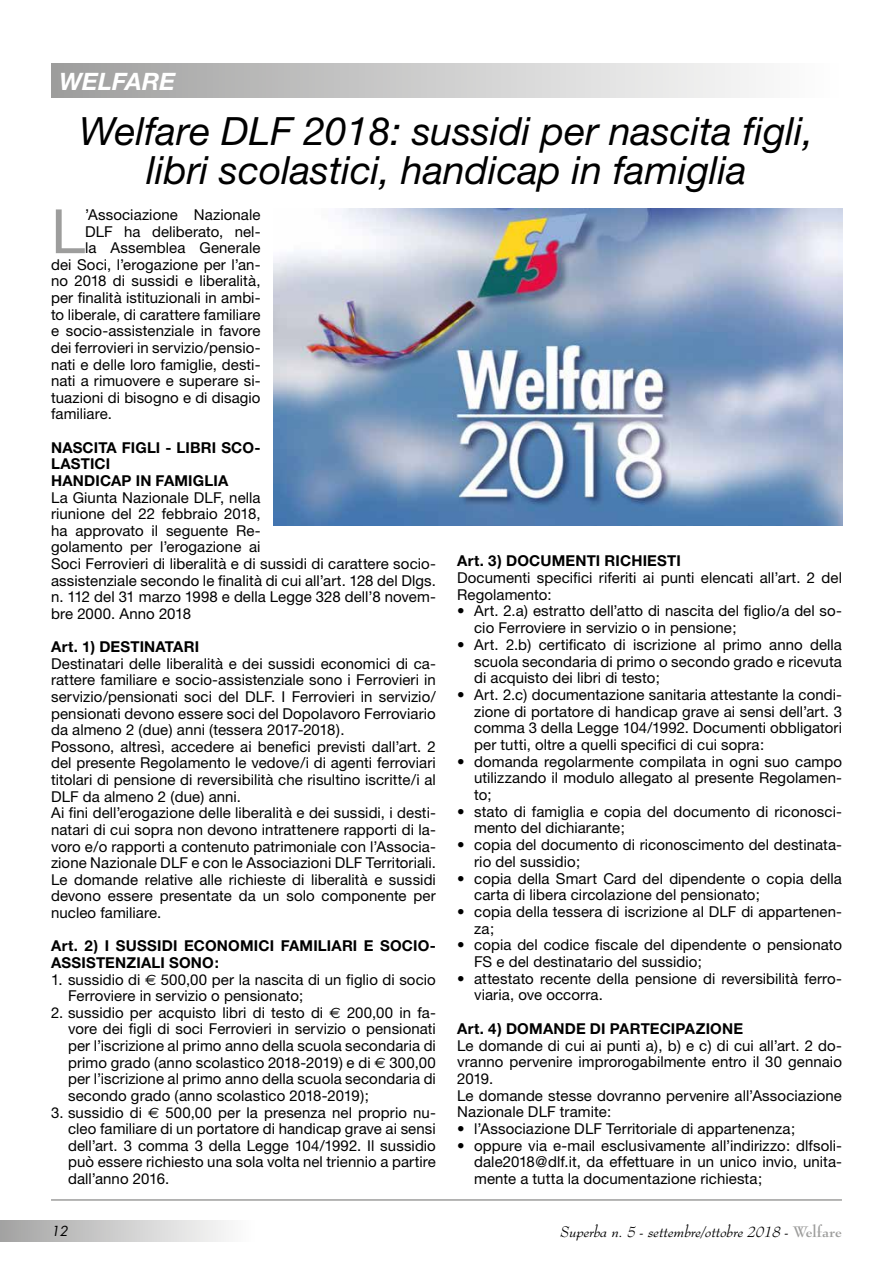
<style>
.page{position:relative;width:893px;height:1263px;background:#fff}
.page>*{position:absolute;margin:0;border:0;box-sizing:border-box;transform-origin:0 0}
.t1{font:61.2px "Helvetica Neue";color:#9d9d9c}
.t2{font:italic 39px/39px "Helvetica Neue";color:#000;text-align:center}
.t3{font:italic 700 24px "Helvetica Neue";color:#fff}
.t4{font:15px/16.6px "Helvetica Neue";letter-spacing:.005em;color:#000}
.t5{font:700 15px/16.6px "Helvetica Neue";letter-spacing:.01em;color:#000}
.t6{font:italic 15px "Bernhard Modern BT";color:#000}
.t7{font:italic 13.5px "Futura";color:#000}
.s1{font-family:"Euro Sans"}
.s2{font-weight:700;font-style:normal;color:#9d9d9c}
</style>
<div class="page">
<div style="left:0;top:1220px;width:255px;height:22px;background:linear-gradient(to right,#a3a3a3,#fff)"></div>
<div style="left:51px;top:64px;width:791px;height:34px;background:linear-gradient(to right,#9e9e9e,#fff)"></div>
<hr style="left:51px;top:1199px;width:791px;height:2px;background:#9d9d9c">
<img style="left:273px;top:208px;width:569px;height:317px">
<h3 class="t3" style="left:60px;top:67px;width:118px">WELFARE</h3>
<h2 class="t2" style="left:79px;top:111px;width:736px">Welfare DLF 2018: sussidi per nascita figli, libri scolastici, handicap in famiglia</h2>
<h1 class="t1" style="left:51px;top:195px;width:36px">L</h1>
<p class="t4" style="left:85px;top:206px;width:177px">’Associazione Nazionale</p>
<p class="t4" style="left:85px;top:223px;width:177px">DLF ha deliberato, nel-</p>
<p class="t4" style="left:85px;top:239px;width:177px">la Assemblea Generale</p>
<p class="t4" style="left:51px;top:256px;width:211px">dei Soci, l’erogazione per l’an-</p>
<p class="t4" style="left:51px;top:273px;width:211px">no 2018 di sussidi e liberalità,</p>
<p class="t4" style="left:51px;top:289px;width:211px">per finalità istituzionali in ambi-</p>
<p class="t4" style="left:51px;top:306px;width:211px">to liberale, di carattere familiare</p>
<p class="t4" style="left:51px;top:322px;width:211px">e socio-assistenziale in favore</p>
<p class="t4" style="left:51px;top:339px;width:211px">dei ferrovieri in servizio/pensio-</p>
<p class="t4" style="left:51px;top:356px;width:211px">nati e delle loro famiglie, desti-</p>
<p class="t4" style="left:51px;top:372px;width:211px">nati a rimuovere e superare si-</p>
<p class="t4" style="left:51px;top:389px;width:211px">tuazioni di bisogno e di disagio</p>
<p class="t4" style="left:51px;top:405px;width:62px">familiare.</p>
<p class="t5" style="left:51px;top:439px;width:211px">NASCITA FIGLI - LIBRI SCO-<br>LASTICI<br>HANDICAP IN FAMIGLIA</p>
<p class="t4" style="left:51px;top:489px;width:386px">La Giunta Nazionale DLF, nella<br>riunione del 22 febbraio 2018,<br>ha approvato il seguente Re-<br>golamento per l’erogazione ai<br>Soci Ferrovieri di liberalità e di sussidi di carattere socio&shy;assistenziale secondo le finalità di cui all’art. 128 del Dlgs. n. 112 del 31 marzo 1998 e della Legge 328 dell’8 novem&shy;bre 2000. Anno 2018</p>
<p class="t5" style="left:51px;top:638px;width:150px">Art. 1) DESTINATARI</p>
<p class="t4" style="left:51px;top:655px;width:386px">Destinatari delle liberalità e dei sussidi economici di ca&shy;rattere familiare e socio-assistenziale sono i Ferrovieri in servizio/pensionati soci del DLF. I Ferrovieri in servizio/ pensionati devono essere soci del Dopolavoro Ferroviario da almeno 2 (due) anni (tessera 2017-2018).<br>Possono, altresì, accedere ai benefici previsti dall’art. 2 del presente Regolamento le vedove/i di agenti ferroviari titolari di pensione di reversibilità che risultino iscritte/i al DLF da almeno 2 (due) anni.<br>Ai fini dell’erogazione delle liberalità e dei sussidi, i desti&shy;natari di cui sopra non devono intrattenere rapporti di la&shy;voro e/o rapporti a contenuto patrimoniale con l’Associa&shy;zione Nazionale DLF e con le Associazioni DLF Territoriali.<br>Le domande relative alle richieste di liberalità e sussidi devono essere presentate da un solo componente per nucleo familiare.</p>
<p class="t5" style="left:51px;top:937px;width:386px">Art. 2) I SUSSIDI ECONOMICI FAMILIARI E SOCIO-<br>ASSISTENZIALI SONO:</p>
<p class="t4" style="left:68px;top:971px;width:369px;text-indent:-17px">1. sussidio di <span class="s1">€</span> 500,00 per la nascita di un figlio di socio<br>Ferroviere in servizio o pensionato;</p>
<p class="t4" style="left:68px;top:1004px;width:369px;text-align:justify;text-indent:-17px">2. sussidio per acquisto libri di testo di <span class="s1">€</span> 200,00 in fa&shy;vore dei figli di soci Ferrovieri in servizio o pensionati per l’iscrizione al primo anno della scuola secondaria di primo grado (anno scolastico 2018-2019) e di <span class="s1">€</span> 300,00 per l’iscrizione al primo anno della scuola secondaria di secondo grado (anno scolastico 2018-2019);</p>
<p class="t4" style="left:68px;top:1104px;width:369px;text-align:justify;text-indent:-17px">3. sussidio di <span class="s1">€</span> 500,00 per la presenza nel proprio nu&shy;cleo familiare di un portatore di handicap grave ai sensi dell’art. 3 comma 3 della Legge 104/1992. Il sussidio può essere richiesto una sola volta nel triennio a partire dall’anno 2016.</p>
<p class="t5" style="left:457px;top:552px;width:225px">Art. 3) DOCUMENTI RICHIESTI</p>
<p class="t4" style="left:457px;top:569px;width:386px">Documenti specifici riferiti ai punti elencati all’art. 2 del<br>Regolamento:</p>
<p class="t4" style="left:474px;top:602px;width:369px;text-indent:-17px">• Art. 2.a) estratto dell’atto di nascita del figlio/a del so&shy;cio Ferroviere in servizio o in pensione;</p>
<p class="t4" style="left:474px;top:636px;width:369px;text-align:justify;text-indent:-17px">• Art. 2.b) certificato di iscrizione al primo anno della scuola secondaria di primo o secondo grado e ricevuta di acquisto dei libri di testo;</p>
<p class="t4" style="left:474px;top:686px;width:369px;text-align:justify;text-indent:-17px">• Art. 2.c) documentazione sanitaria attestante la condi&shy;zione di portatore di handicap grave ai sensi dell’art. 3 comma 3 della Legge 104/1992. Documenti obbligatori per tutti, oltre a quelli specifici di cui sopra:</p>
<p class="t4" style="left:474px;top:753px;width:369px;text-align:justify;text-indent:-17px">• domanda regolarmente compilata in ogni suo campo utilizzando il modulo allegato al presente Regolamen&shy;to;</p>
<p class="t4" style="left:474px;top:803px;width:369px;text-indent:-17px">• stato di famiglia e copia del documento di riconosci&shy;mento del dichiarante;</p>
<p class="t4" style="left:474px;top:836px;width:369px;text-indent:-17px">• copia del documento di riconoscimento del destinata&shy;rio del sussidio;</p>
<p class="t4" style="left:474px;top:870px;width:369px;text-indent:-17px">• copia della Smart Card del dipendente o copia della carta di libera circolazione del pensionato;</p>
<p class="t4" style="left:474px;top:903px;width:369px;text-indent:-17px">• copia della tessera di iscrizione al DLF di appartenen&shy;za;</p>
<p class="t4" style="left:474px;top:936px;width:369px;text-indent:-17px">• copia del codice fiscale del dipendente o pensionato<br>FS e del destinatario del sussidio;</p>
<p class="t4" style="left:474px;top:970px;width:369px;text-indent:-17px">• attestato recente della pensione di reversibilità ferro&shy;viaria, ove occorra.</p>
<p class="t5" style="left:457px;top:1020px;width:287px">Art. 4) DOMANDE DI PARTECIPAZIONE</p>
<p class="t4" style="left:457px;top:1037px;width:386px">Le domande di cui ai punti a), b) e c) di cui all’art. 2 do&shy;vranno pervenire improrogabilmente entro il 30 gennaio 2019.<br>Le domande stesse dovranno pervenire all’Associazione Nazionale DLF tramite:</p>
<p class="t4" style="left:457px;top:1120px;width:340px">• l’Associazione DLF Territoriale di appartenenza;</p>
<p class="t4" style="left:474px;top:1137px;width:369px;text-align:justify;text-indent:-17px">• oppure via e-mail esclusivamente all’indirizzo: dlfsoli&shy;dale2018@dlf.it, da effettuare in un unico invio, unita&shy;mente a tutta la documentazione richiesta;</p>
<p class="t7" style="left:51px;top:1223px;width:18px">12</p>
<p class="t6" style="left:560px;top:1222px;width:283px">Superba n. 5 - settembre/ottobre 2018 - <span class="s2">Welfare</span></p>
</div>
